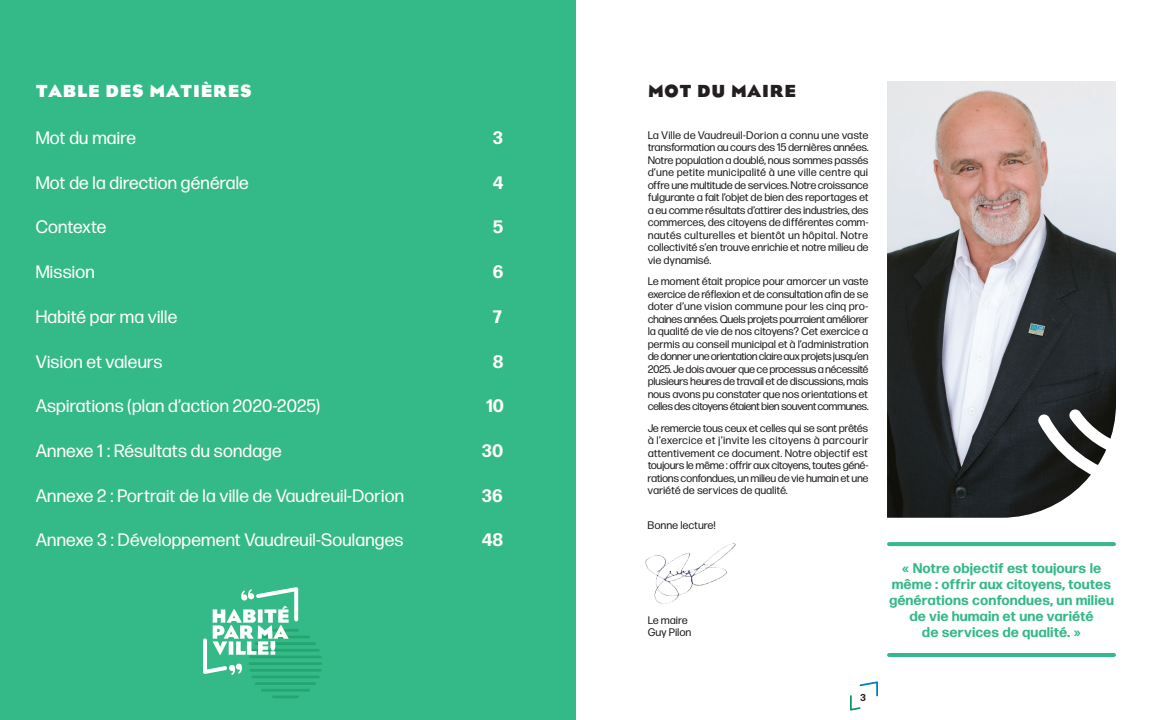
<style>
.page{position:relative;width:1152px;height:720px;background:#fff}
.page>*{position:absolute;margin:0;border:0;box-sizing:border-box;transform-origin:0 0}
.t1{font:18px "Forma DJR Banner";letter-spacing:.05em;color:#fff}
.t2{font:700 18px "Eagle";letter-spacing:.05em;color:#fff}
.t3{font:700 18px "Forma DJR Banner";letter-spacing:.05em;color:#fff}
.t4{font:700 18px "Eagle";letter-spacing:.05em;color:#231f20}
.t5{font:700 14px/16px "Forma DJR Banner";letter-spacing:.05em;color:#34b988;text-align:center}
.t6{font:11px/12.5px "Forma DJR Banner";letter-spacing:.035em;color:#231f20;text-align:justify}
.t7{font:700 10px "Forma DJR Banner";color:#231f20}
</style>
<div class="page">
<svg style="left:850px;top:681px;width:28px;height:30px"></svg>
<div style="left:0;top:0;width:576px;height:720px;background:#34b988"></div>
<img style="left:887px;top:81px;width:229px;height:437px">
<svg style="left:889px;top:542px;width:225px;height:4px"></svg>
<hr style="left:889px;top:653px;width:225px;height:4px;background:#34b988">
<svg style="left:203px;top:587px;width:119px;height:111px"></svg>
<img style="left:645px;top:543px;width:91px;height:61px">
<svg style="left:1037px;top:409px;width:79px;height:77px"></svg>
<h1 class="t2" style="left:36px;top:81px;width:217px">TABLE DES MATIÈRES</h1>
<h1 class="t1" style="left:36px;top:127px;width:101px">Mot du maire</h1>
<h1 class="t3" style="left:493px;top:126px;width:11px">3</h1>
<h1 class="t1" style="left:36px;top:172px;width:214px">Mot de la direction générale</h1>
<h1 class="t3" style="left:493px;top:171px;width:12px">4</h1>
<h1 class="t1" style="left:36px;top:216px;width:72px">Contexte</h1>
<h1 class="t3" style="left:493px;top:216px;width:11px">5</h1>
<h1 class="t1" style="left:36px;top:261px;width:60px">Mission</h1>
<h1 class="t3" style="left:493px;top:261px;width:11px">6</h1>
<h1 class="t1" style="left:36px;top:306px;width:142px">Habité par ma ville</h1>
<h1 class="t3" style="left:493px;top:305px;width:10px">7</h1>
<h1 class="t1" style="left:36px;top:350px;width:128px">Vision et valeurs</h1>
<h1 class="t3" style="left:493px;top:350px;width:12px">8</h1>
<h1 class="t1" style="left:36px;top:395px;width:285px">Aspirations (plan d’action 2020-2025)</h1>
<h1 class="t3" style="left:486px;top:395px;width:19px">10</h1>
<h1 class="t1" style="left:36px;top:440px;width:247px">Annexe 1 : Résultats du sondage</h1>
<h1 class="t3" style="left:482px;top:439px;width:22px">30</h1>
<h1 class="t1" style="left:36px;top:485px;width:369px">Annexe 2 : Portrait de la ville de Vaudreuil-Dorion</h1>
<h1 class="t3" style="left:482px;top:484px;width:22px">36</h1>
<h1 class="t1" style="left:36px;top:529px;width:369px">Annexe 3 : Développement Vaudreuil-Soulanges</h1>
<h1 class="t3" style="left:482px;top:529px;width:23px">48</h1>
<h1 class="t4" style="left:648px;top:81px;width:149px">MOT DU MAIRE</h1>
<p class="t6" style="left:648px;top:128px;width:222px">La Ville de Vaudreuil-Dorion a connu une vaste transformation au cours des 15 dernières années.<br>Notre population a doublé, nous sommes passés d’une petite municipalité à une ville centre qui offre une multitude de services. Notre croissance fulgurante a fait l’objet de bien des reportages et a eu comme résultats d’attirer des industries, des commerces, des citoyens de différentes comm&shy;nautés culturelles et bientôt un hôpital. Notre collectivité s’en trouve enrichie et notre milieu de vie dynamisé.</p>
<p class="t6" style="left:648px;top:275px;width:222px">Le moment était propice pour amorcer un vaste exercice de réflexion et de consultation afin de se doter d’une vision commune pour les cinq pro&shy;chaines années. Quels projets pourraient améliorer la qualité de vie de nos citoyens? Cet exercice a permis au conseil municipal et à l’administration de donner une orientation claire aux projets jusqu’en 2025. Je dois avouer que ce processus a nécessité plusieurs heures de travail et de discussions, mais nous avons pu constater que nos orientations et celles des citoyens étaient bien souvent communes.</p>
<p class="t6" style="left:648px;top:421px;width:222px">Je remercie tous ceux et celles qui se sont prêtés à l’exercice et j’invite les citoyens à parcourir attentivement ce document. Notre objectif est toujours le même : offrir aux citoyens, toutes géné&shy;rations confondues, un milieu de vie humain et une variété de services de qualité.</p>
<p class="t6" style="left:648px;top:519px;width:69px">Bonne lecture!</p>
<p class="t6" style="left:648px;top:614px;width:44px">Le maire<br>Guy Pilon</p>
<p class="t5" style="left:889px;top:560px;width:226px">« Notre objectif est toujours le même : offrir aux citoyens, toutes générations confondues, un milieu de vie humain et une variété<br>de services de qualité. »</p>
<p class="t7" style="left:860px;top:691px;width:7px">3</p>
</div>
